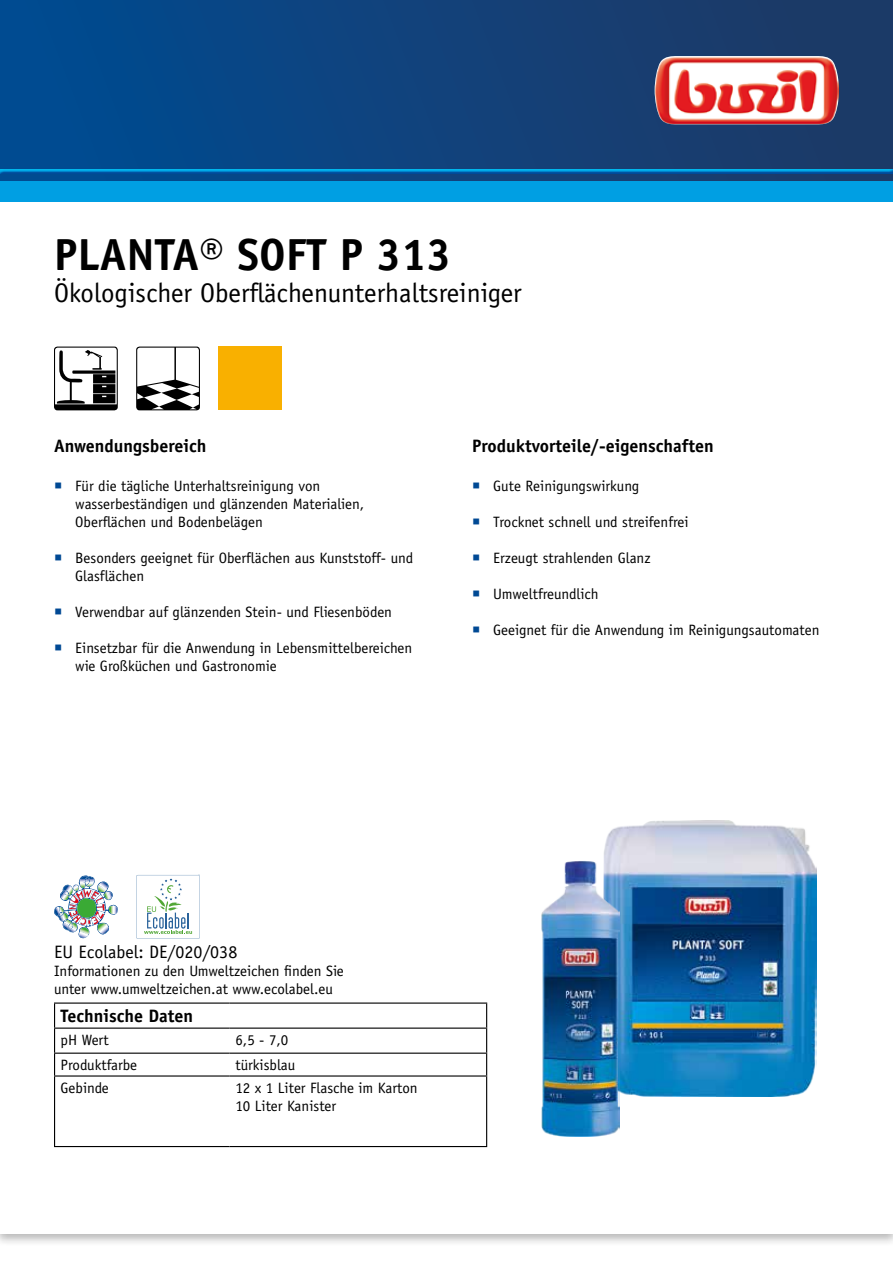
<style>
.page{position:relative;width:893px;height:1263px;background:#fff}
.page>*{position:absolute;margin:0;border:0;box-sizing:border-box;transform-origin:0 0}
.t1{font:700 45px "Officina Sans Std";color:#000}
.t2{font:27px "Officina Sans Std";color:#000}
.t3{font:700 18px "Officina Sans Std";color:#000}
.t4{font:18px "Officina Sans Std";color:#000}
.t5{font:15px/18px "Officina Sans Std";color:#000}
.s1{color:#004994}
</style>
<div class="page">
<div style="left:0;top:181px;width:893px;height:21px;background:#009fe3"></div>
<div style="left:0;top:0;width:893px;height:180px;background:linear-gradient(to right,#004b93,#213964)"></div>
<img style="left:655px;top:56px;width:184px;height:68px">
<hr style="left:54px;top:1002px;width:175px;height:2px;background:#000">
<hr style="left:229px;top:1002px;width:258px;height:2px;background:#000">
<hr style="left:229px;top:1027px;width:258px;height:2px;background:#000">
<svg style="left:54px;top:1003px;width:175px;height:143px"></svg>
<hr style="left:229px;top:1052px;width:258px;height:2px;background:#000">
<svg style="left:486px;top:1004px;width:1px;height:71px"></svg>
<hr style="left:54px;top:1075px;width:175px;height:1px;background:#000">
<hr style="left:54px;top:1076px;width:1px;height:70px;background:#000">
<hr style="left:229px;top:1075px;width:258px;height:1px;background:#000">
<hr style="left:486px;top:1076px;width:1px;height:70px;background:#000">
<hr style="left:54px;top:1146px;width:175px;height:1px;background:#000">
<hr style="left:229px;top:1146px;width:258px;height:1px;background:#000">
<div style="left:218px;top:347px;width:64px;height:63px;background:#f9b000"></div>
<img style="left:604px;top:820px;width:212px;height:277px">
<img style="left:541px;top:860px;width:79px;height:276px">
<svg style="left:136px;top:347px;width:64px;height:63px"></svg>
<svg style="left:54px;top:347px;width:64px;height:63px"></svg>
<div style="left:0;top:168px;width:893px;height:8px;background:#004b91;opacity:.75"></div>
<img style="left:54px;top:875px;width:64px;height:63px">
<svg style="left:136px;top:875px;width:64px;height:64px"></svg>
<h1 class="t1" style="left:54px;top:226px;width:399px">PLANTA® SOFT P 313</h1>
<h2 class="t2" style="left:54px;top:277px;width:469px">Ökologischer Oberflächenunterhaltsreiniger</h2>
<p class="t3" style="left:54px;top:434px;width:154px">Anwendungsbereich</p>
<p class="t5" style="left:75px;top:477px;width:291px;text-indent:-21px"><span class="s1">○</span> Für die tägliche Unterhaltsreinigung von wasserbeständigen und glänzenden Materialien,<br>Oberflächen und Bodenbelägen</p>
<p class="t5" style="left:75px;top:549px;width:339px;text-indent:-21px"><span class="s1">○</span> Besonders geeignet für Oberflächen aus Kunststoff- und<br>Glasflächen</p>
<p class="t5" style="left:54px;top:603px;width:340px"><span class="s1">○</span> Verwendbar auf glänzenden Stein- und Fliesenböden</p>
<p class="t5" style="left:75px;top:639px;width:339px;text-indent:-21px"><span class="s1">○</span> Einsetzbar für die Anwendung in Lebensmittelbereichen wie Großküchen und Gastronomie</p>
<p class="t3" style="left:472px;top:434px;width:243px">Produktvorteile/-eigenschaften</p>
<p class="t5" style="left:472px;top:477px;width:169px"><span class="s1">○</span> Gute Reinigungswirkung</p>
<p class="t5" style="left:472px;top:513px;width:218px"><span class="s1">○</span> Trocknet schnell und streifenfrei</p>
<p class="t5" style="left:472px;top:549px;width:180px"><span class="s1">○</span> Erzeugt strahlenden Glanz</p>
<p class="t5" style="left:472px;top:585px;width:128px"><span class="s1">○</span> Umweltfreundlich</p>
<p class="t5" style="left:472px;top:621px;width:349px"><span class="s1">○</span> Geeignet für die Anwendung im Reinigungsautomaten</p>
<p class="t4" style="left:54px;top:941px;width:185px">EU Ecolabel: DE/020/038</p>
<p class="t5" style="left:54px;top:962px;width:291px">Informationen zu den Umweltzeichen finden Sie unter www.umweltzeichen.at www.ecolabel.eu</p>
<p class="t3" style="left:61px;top:1005px;width:134px">Technische Daten</p>
<p class="t5" style="left:61px;top:1031px;width:50px">pH Wert</p>
<p class="t5" style="left:235px;top:1031px;width:55px">6,5 - 7,0</p>
<p class="t5" style="left:61px;top:1056px;width:78px">Produktfarbe</p>
<p class="t5" style="left:235px;top:1056px;width:61px">türkisblau</p>
<p class="t5" style="left:61px;top:1079px;width:50px">Gebinde</p>
<p class="t5" style="left:235px;top:1079px;width:184px">12 x 1 Liter Flasche im Karton<br>10 Liter Kanister</p>
</div>
